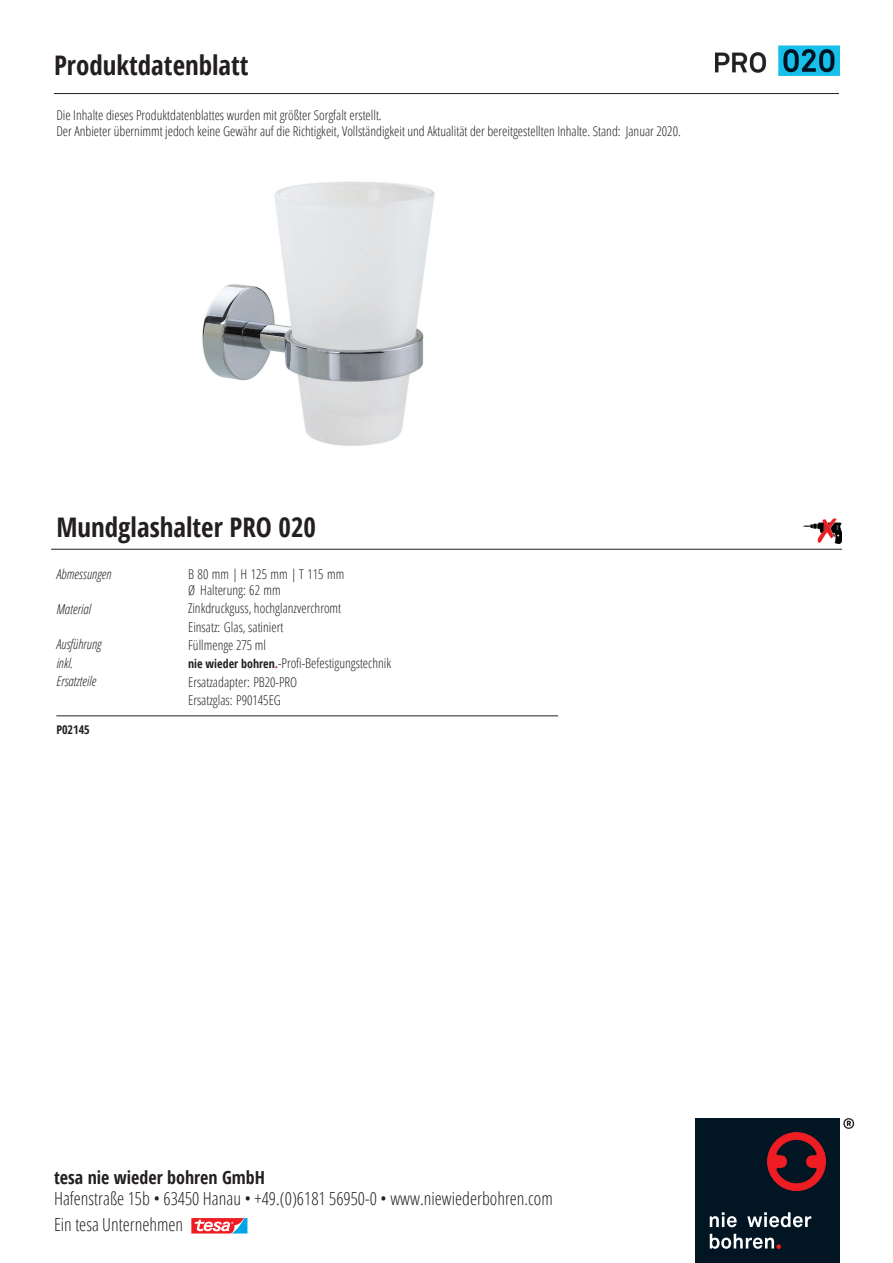
<style>
.page{position:relative;width:893px;height:1263px;background:#fff}
.page>*{position:absolute;margin:0;border:0;box-sizing:border-box;transform-origin:0 0}
.Produktname{font:700 condensed 27px "Open Sans";color:#231f20}
.t1{font:300 condensed 18px "Open Sans";color:#231f20}
.t2{font:700 condensed 18px "Open Sans";color:#231f20}
.Text{font:300 condensed 13.5px/18.5px "Open Sans";color:#231f20}
.Text_kursiv{font:italic 300 condensed 13.5px "Open Sans";color:#231f20}
.Text-2{font:700 condensed 12px "Open Sans";color:#231f20}
.s1{font-weight:700;font-size:12px}
.s2{font-weight:700;font-size:12px;color:#d1232a}
</style>
<div class="page">
<img style="left:202px;top:181px;width:233px;height:265px">
<img style="left:715px;top:45px;width:125px;height:30px">
<hr style="left:51px;top:549px;width:791px;height:1px;background:#231f20">
<img style="left:803px;top:518px;width:39px;height:26px">
<hr style="left:56px;top:716px;width:502px;height:1px;background:#231f20">
<div style="left:695px;top:1118px;width:145px;height:145px;background:#011622"></div>
<svg style="left:710px;top:1212px;width:27px;height:15px"></svg>
<svg style="left:747px;top:1212px;width:64px;height:15px"></svg>
<svg style="left:710px;top:1234px;width:71px;height:15px"></svg>
<svg style="left:767px;top:1132px;width:59px;height:59px"></svg>
<svg style="left:843px;top:1118px;width:11px;height:11px"></svg>
<svg style="left:191px;top:1218px;width:57px;height:16px"></svg>
<hr style="left:54px;top:93px;width:785px;height:1px;background:#231f20">
<p class="Produktname" style="left:54px;top:46px;width:196px">Produktdatenblatt</p>
<p class="Text" style="left:56px;top:105px;width:327px">Die Inhalte dieses Produktdatenblattes wurden mit größter Sorgfalt erstellt.</p>
<p class="Text" style="left:56px;top:121px;width:626px">Der Anbieter übernimmt jedoch keine Gewähr auf die Richtigkeit, Vollständigkeit und Aktualität der bereitgestellten Inhalte. Stand: Januar 2020.</p>
<p class="Produktname" style="left:56px;top:508px;width:261px">Mundglashalter PRO 020</p>
<p class="Text_kursiv" style="left:56px;top:565px;width:57px">Abmessungen</p>
<p class="Text" style="left:188px;top:564px;width:158px">B 80 mm | H 125 mm | T 115 mm</p>
<p class="Text_kursiv" style="left:56px;top:600px;width:36px">Material</p>
<p class="Text_kursiv" style="left:56px;top:635px;width:47px">Ausführung</p>
<p class="Text_kursiv" style="left:56px;top:653px;width:18px">inkl.</p>
<p class="Text_kursiv" style="left:56px;top:672px;width:41px">Ersatzteile</p>
<p class="Text" style="left:188px;top:580px;width:204px">Ø Halterung: 62 mm<br>Zinkdruckguss, hochglanzverchromt<br>Einsatz: Glas, satiniert<br>Füllmenge 275 ml<br><span class="s1">nie wieder bohren</span><span class="s2">.</span>-Profi-Befestigungstechnik<br>Ersatzadapter: PB20-PRO<br>Ersatzglas: P90145EG</p>
<p class="Text-2" style="left:56px;top:722px;width:35px">P02145</p>
<p class="t2" style="left:54px;top:1165px;width:212px">tesa nie wieder bohren GmbH</p>
<p class="t1" style="left:54px;top:1186px;width:500px">Hafenstraße 15b • 63450 Hanau • +49.(0)6181 56950-0 • www.niewiederbohren.com</p>
<p class="t1" style="left:54px;top:1212px;width:131px">Ein tesa Unternehmen</p>
</div>
